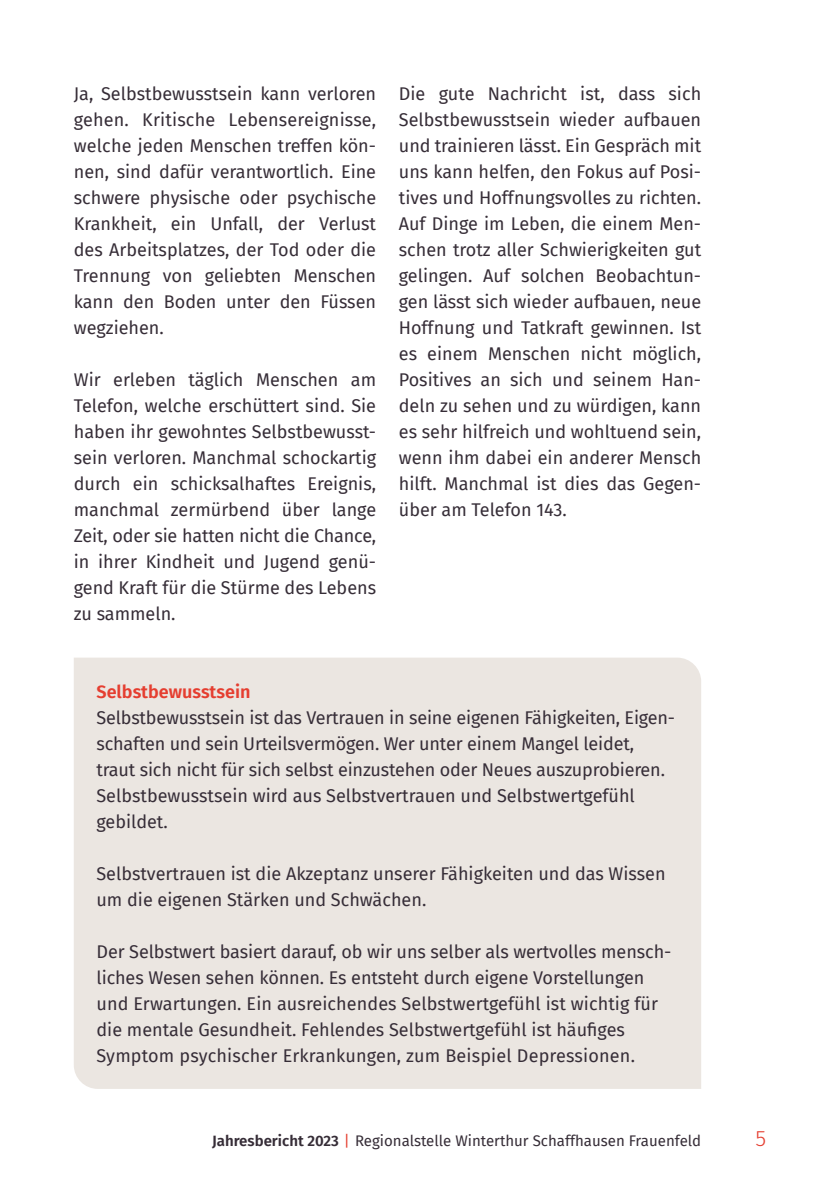
<style>
.page{position:relative;width:840px;height:1191px;background:#fff}
.page>*{position:absolute;margin:0;border:0;box-sizing:border-box;transform-origin:0 0}
.t1{font:300 22px "Fira Sans";color:#e53e30}
.t2{font:18px/26px "Fira Sans";color:#362d37;text-align:justify}
.t3{font:600 18px "Fira Sans";color:#e53e30}
.t4{font:15px "Fira Sans";color:#362d37}
.s1{font-weight:600}
.s2{color:#e53e30}
</style>
<div class="page">
<div style="left:74px;top:657px;width:626px;height:432px;background:#ebe6e1"></div>
<div style="left:74px;top:664px;width:38px;height:425px;background:#ebe6e1"></div>
<p class="t2" style="left:74px;top:80px;width:304px">Ja, Selbstbewusstsein kann verloren gehen. Kritische Lebensereignisse, welche jeden Menschen treffen kön&shy;nen, sind dafür verantwortlich. Eine schwere physische oder psychische Krankheit, ein Unfall, der Verlust des Arbeitsplatzes, der Tod oder die Trennung von geliebten Menschen kann den Boden unter den Füssen wegziehen.</p>
<p class="t2" style="left:74px;top:366px;width:304px">Wir erleben täglich Menschen am Telefon, welche erschüttert sind. Sie haben ihr gewohntes Selbstbewusst&shy;sein verloren. Manchmal schockartig durch ein schicksalhaftes Ereignis, manchmal zermürbend über lange Zeit, oder sie hatten nicht die Chance, in ihrer Kindheit und Jugend genü&shy;gend Kraft für die Stürme des Lebens zu sammeln.</p>
<p class="t2" style="left:398px;top:80px;width:304px">Die gute Nachricht ist, dass sich Selbstbewusstsein wieder aufbauen und trainieren lässt. Ein Gespräch mit uns kann helfen, den Fokus auf Posi&shy;tives und Hoffnungsvolles zu richten.<br>Auf Dinge im Leben, die einem Men&shy;schen trotz aller Schwierigkeiten gut gelingen. Auf solchen Beobachtun&shy;gen lässt sich wieder aufbauen, neue Hoffnung und Tatkraft gewinnen. Ist es einem Menschen nicht möglich, Positives an sich und seinem Han&shy;deln zu sehen und zu würdigen, kann es sehr hilfreich und wohltuend sein, wenn ihm dabei ein anderer Mensch hilft. Manchmal ist dies das Gegen&shy;über am Telefon 143.</p>
<p class="t3" style="left:96px;top:677px;width:155px">Selbstbewusstsein</p>
<p class="t2" style="left:96px;top:704px;width:579px;text-align:left">Selbstbewusstsein ist das Vertrauen in seine eigenen Fähigkeiten, Eigen&shy;schaften und sein Urteilsvermögen. Wer unter einem Mangel leidet, traut sich nicht für sich selbst einzustehen oder Neues auszuprobieren.<br>Selbstbewusstsein wird aus Selbstvertrauen und Selbstwertgefühl gebildet.</p>
<p class="t2" style="left:96px;top:860px;width:570px">Selbstvertrauen ist die Akzeptanz unserer Fähigkeiten und das Wissen um die eigenen Stärken und Schwächen.</p>
<p class="t2" style="left:96px;top:938px;width:576px;text-align:left">Der Selbstwert basiert darauf, ob wir uns selber als wertvolles mensch&shy;liches Wesen sehen können. Es entsteht durch eigene Vorstellungen und Erwartungen. Ein ausreichendes Selbstwertgefühl ist wichtig für die mentale Gesundheit. Fehlendes Selbstwertgefühl ist häufiges Symptom psychischer Erkrankungen, zum Beispiel Depressionen.</p>
<p class="t4" style="left:212px;top:1129px;width:490px"><span class="s1">Jahresbericht 2023</span> <span class="s2">|</span> Regionalstelle Winterthur Schaffhausen Frauenfeld</p>
<p class="t1" style="left:755px;top:1122px;width:12px">5</p>
</div>
